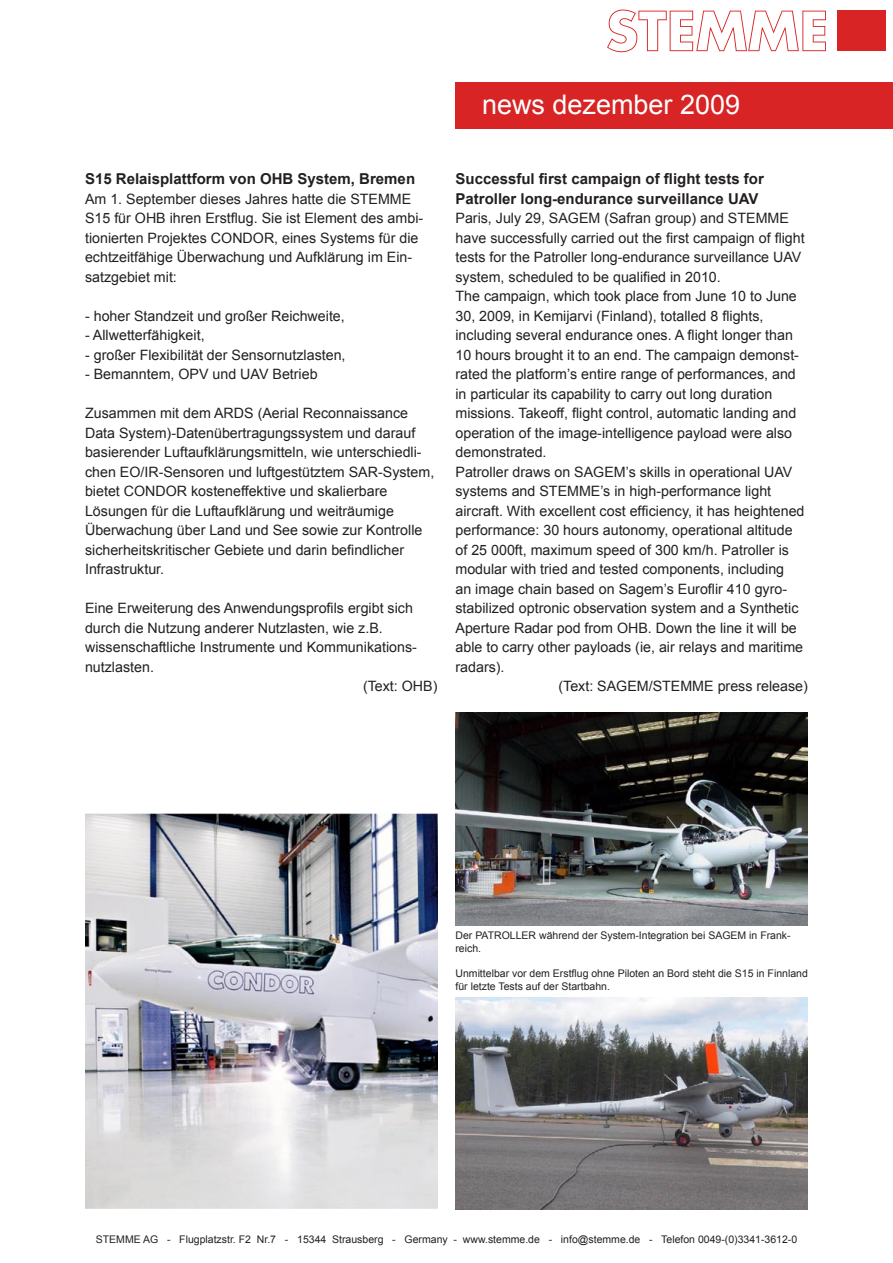
<style>
.page{position:relative;width:893px;height:1263px;background:#fff}
.page>*{position:absolute;margin:0;border:0;box-sizing:border-box;transform-origin:0 0}
.t1{font:27px "Arial";color:#fff}
.t2{font:700 15px/19.5px "Arial";color:#231f20}
.t3{font:14.25px/19.5px "Arial";color:#231f20}
.t4{font:10.5px/12.8px "Arial";color:#231f20}
</style>
<div class="page">
<svg style="left:607px;top:10px;width:219px;height:42px"></svg>
<div style="left:837px;top:11px;width:49px;height:40px;background:#d82425"></div>
<img style="left:455px;top:998px;width:353px;height:211px">
<img style="left:85px;top:813px;width:352px;height:396px">
<img style="left:456px;top:712px;width:352px;height:214px">
<div style="left:455px;top:83px;width:438px;height:46px;background:#d82425"></div>
<h1 class="t1" style="left:482px;top:87px;width:260px">news dezember 2009</h1>
<p class="t2" style="left:85px;top:170px;width:332px">S15 Relaisplattform von OHB System, Bremen</p>
<p class="t3" style="left:85px;top:189px;width:340px">Am 1. September dieses Jahres hatte die STEMME S15 für OHB ihren Erstflug. Sie ist Element des ambi&shy;tionierten Projektes CONDOR, eines Systems für die echtzeitfähige Überwachung und Aufklärung im Ein&shy;satzgebiet mit:</p>
<p class="t3" style="left:85px;top:306px;width:261px">- hoher Standzeit und großer Reichweite,</p>
<p class="t3" style="left:85px;top:326px;width:121px">- Allwetterfähigkeit,</p>
<p class="t3" style="left:85px;top:345px;width:262px">- großer Flexibilität der Sensornutzlasten,</p>
<p class="t3" style="left:85px;top:365px;width:234px">- Bemanntem, OPV und UAV Betrieb</p>
<p class="t3" style="left:85px;top:404px;width:351px">Zusammen mit dem ARDS (Aerial Reconnaissance Data System)-Datenübertragungssystem und darauf basierender Luftaufklärungsmitteln, wie unterschiedli&shy;chen EO/IR-Sensoren und luftgestütztem SAR-System, bietet CONDOR kosteneffektive und skalierbare Lösungen für die Luftaufklärung und weiträumige Überwachung über Land und See sowie zur Kontrolle sicherheitskritischer Gebiete und darin befindlicher Infrastruktur.</p>
<p class="t3" style="left:85px;top:599px;width:329px">Eine Erweiterung des Anwendungsprofils ergibt sich</p>
<p class="t3" style="left:85px;top:618px;width:299px">durch die Nutzung anderer Nutzlasten, wie z.B.</p>
<p class="t3" style="left:85px;top:638px;width:333px">wissenschaftliche Instrumente und Kommunikations-</p>
<p class="t3" style="left:85px;top:657px;width:70px">nutzlasten.</p>
<p class="t3" style="left:363px;top:677px;width:76px">(Text: OHB)</p>
<p class="t2" style="left:455px;top:170px;width:310px">Successful first campaign of flight tests for<br>Patroller long-endurance surveillance UAV</p>
<p class="t3" style="left:455px;top:209px;width:335px">Paris, July 29, SAGEM (Safran group) and STEMME</p>
<p class="t3" style="left:455px;top:228px;width:351px">have successfully carried out the first campaign of flight</p>
<p class="t3" style="left:455px;top:248px;width:347px">tests for the Patroller long-endurance surveillance UAV</p>
<p class="t3" style="left:455px;top:267px;width:267px">system, scheduled to be qualified in 2010.</p>
<p class="t3" style="left:455px;top:287px;width:343px">The campaign, which took place from June 10 to June</p>
<p class="t3" style="left:455px;top:306px;width:310px">30, 2009, in Kemijarvi (Finland), totalled 8 flights,</p>
<p class="t3" style="left:455px;top:326px;width:339px">including several endurance ones. A flight longer than</p>
<p class="t3" style="left:455px;top:345px;width:345px">10 hours brought it to an end. The campaign demonst-</p>
<p class="t3" style="left:455px;top:365px;width:342px">rated the platform’s entire range of performances, and</p>
<p class="t3" style="left:455px;top:384px;width:318px">in particular its capability to carry out long duration</p>
<p class="t3" style="left:455px;top:404px;width:342px">missions. Takeoff, flight control, automatic landing and</p>
<p class="t3" style="left:455px;top:423px;width:338px">operation of the image-intelligence payload were also</p>
<p class="t3" style="left:455px;top:443px;width:93px">demonstrated.</p>
<p class="t3" style="left:455px;top:462px;width:338px">Patroller draws on SAGEM’s skills in operational UAV</p>
<p class="t3" style="left:455px;top:482px;width:317px">systems and STEMME’s in high-performance light</p>
<p class="t3" style="left:455px;top:501px;width:351px">aircraft. With excellent cost efficiency, it has heightened</p>
<p class="t3" style="left:455px;top:520px;width:339px">performance: 30 hours autonomy, operational altitude</p>
<p class="t3" style="left:455px;top:540px;width:335px">of 25 000ft, maximum speed of 300 km/h. Patroller is</p>
<p class="t3" style="left:455px;top:559px;width:330px">modular with tried and tested components, including</p>
<p class="t3" style="left:455px;top:579px;width:333px">an image chain based on Sagem’s Euroflir 410 gyro-</p>
<p class="t3" style="left:455px;top:598px;width:344px">stabilized optronic observation system and a Synthetic</p>
<p class="t3" style="left:455px;top:618px;width:343px">Aperture Radar pod from OHB. Down the line it will be</p>
<p class="t3" style="left:455px;top:637px;width:349px">able to carry other payloads (ie, air relays and maritime</p>
<p class="t3" style="left:455px;top:657px;width:51px">radars).</p>
<p class="t3" style="left:558px;top:676px;width:251px">(Text: SAGEM/STEMME press release)</p>
<p class="t4" style="left:455px;top:929px;width:337px">Der PATROLLER während der System-Integration bei SAGEM in Frank&shy;reich.</p>
<p class="t4" style="left:455px;top:967px;width:354px">Unmittelbar vor dem Erstflug ohne Piloten an Bord steht die S15 in Finnland für letzte Tests auf der Startbahn.</p>
<p class="t4" style="left:96px;top:1233px;width:703px">STEMME AG - Flugplatzstr. F2 Nr.7 - 15344 Strausberg - Germany - www.stemme.de - info@stemme.de - Telefon 0049-(0)3341-3612-0</p>
</div>
